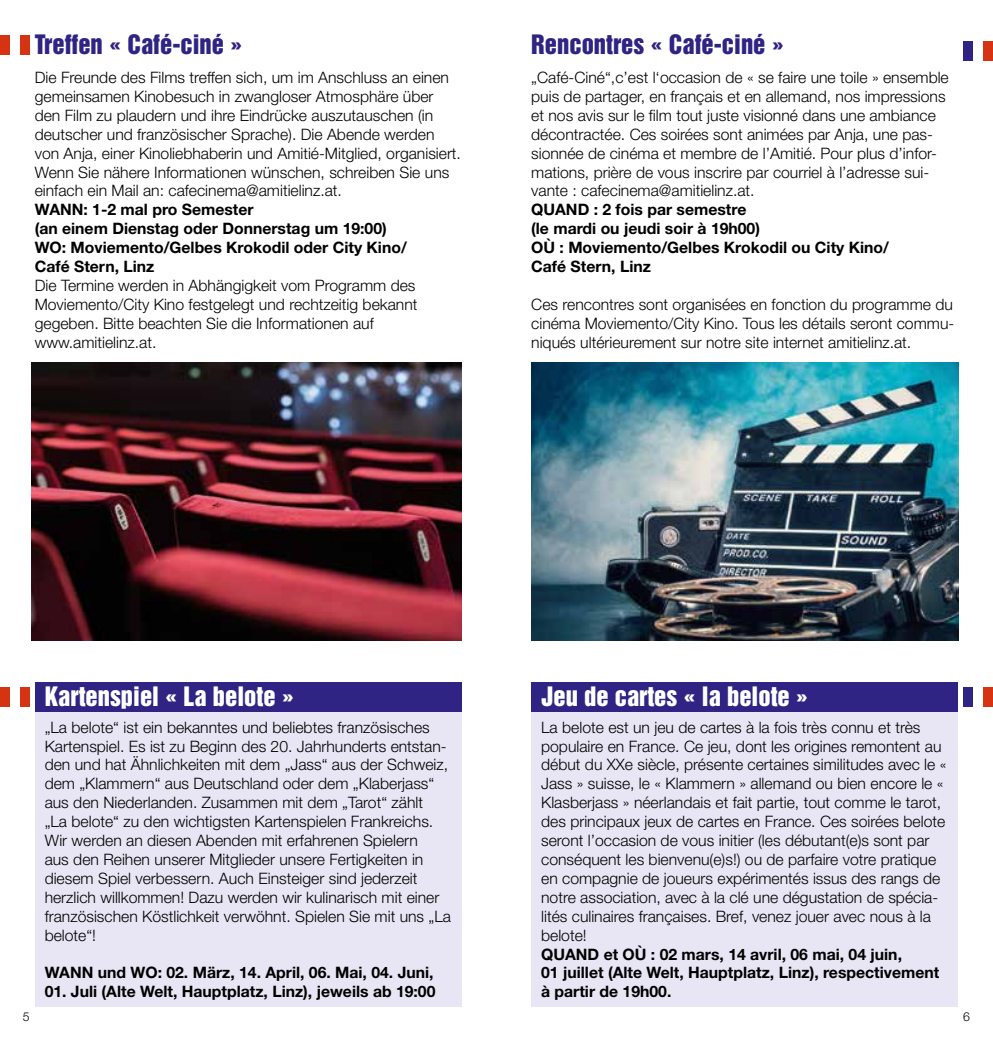
<style>
.page{position:relative;width:993px;height:1042px;background:#fff}
.page>*{position:absolute;margin:0;border:0;box-sizing:border-box;transform-origin:0 0}
.t1{font:24.5px "Helvetica Inserat";color:#fff}
.t2{font:24.5px "Helvetica Inserat";color:#2f2483}
.t3{font:300 15.75px/18.9px "Helvetica Neue LT Std";color:#000}
.t4{font:700 15.75px/18.9px "Helvetica Neue LT Std";color:#000}
.t5{font:300 12.25px "Helvetica Neue LT Std";color:#000}
</style>
<div class="page">
<div style="left:0;top:687px;width:10px;height:20px;background:#d63313"></div>
<div style="left:20px;top:687px;width:10px;height:20px;background:#d63313"></div>
<img style="left:31px;top:362px;width:430px;height:278px">
<div style="left:962px;top:41px;width:10px;height:20px;background:#2f2483"></div>
<div style="left:982px;top:41px;width:10px;height:20px;background:#d63313"></div>
<div style="left:962px;top:687px;width:10px;height:20px;background:#2f2483"></div>
<div style="left:982px;top:687px;width:10px;height:20px;background:#d63313"></div>
<img style="left:531px;top:362px;width:426px;height:278px">
<div style="left:35px;top:711px;width:426px;height:296px;background:#e8e6f4"></div>
<div style="left:531px;top:711px;width:426px;height:296px;background:#e8e6f4"></div>
<div style="left:35px;top:682px;width:426px;height:29px;background:#2f2483"></div>
<div style="left:531px;top:682px;width:426px;height:29px;background:#2f2483"></div>
<div style="left:0;top:35px;width:10px;height:20px;background:#d63313"></div>
<div style="left:20px;top:35px;width:10px;height:20px;background:#d63313"></div>
<h1 class="t2" style="left:35px;top:30px;width:209px">Treffen « Café-ciné »</h1>
<p class="t3" style="left:35px;top:68px;width:427px">Die Freunde des Films treffen sich, um im Anschluss an einen gemeinsamen Kinobesuch in zwangloser Atmosphäre über den Film zu plaudern und ihre Eindrücke auszutauschen (in deutscher und französischer Sprache). Die Abende werden von Anja, einer Kinoliebhaberin und Amitié-Mitglied, organisiert.<br>Wenn Sie nähere Informationen wünschen, schreiben Sie uns einfach ein Mail an: cafecinema@amitielinz.at.</p>
<p class="t4" style="left:35px;top:200px;width:373px">WANN: 1-2 mal pro Semester<br>(an einem Dienstag oder Donnerstag um 19:00)<br>WO: Moviemento/Gelbes Krokodil oder City Kino/ Café Stern, Linz</p>
<p class="t3" style="left:35px;top:275px;width:384px">Die Termine werden in Abhängigkeit vom Programm des Moviemento/City Kino festgelegt und rechtzeitig bekannt gegeben. Bitte beachten Sie die Informationen auf www.amitielinz.at.</p>
<h1 class="t2" style="left:531px;top:30px;width:254px">Rencontres « Café-ciné »</h1>
<p class="t3" style="left:531px;top:68px;width:419px">„Café-Ciné“,c’est l‘occasion de « se faire une toile » ensemble puis de partager, en français et en allemand, nos impressions et nos avis sur le film tout juste visionné dans une ambiance décontractée. Ces soirées sont animées par Anja, une pas&shy;sionnée de cinéma et membre de l’Amitié. Pour plus d’infor&shy;mations, prière de vous inscrire par courriel à l’adresse sui&shy;vante : cafecinema@amitielinz.at.</p>
<p class="t4" style="left:531px;top:200px;width:359px">QUAND : 2 fois par semestre<br>(le mardi ou jeudi soir à 19h00)<br>OÙ : Moviemento/Gelbes Krokodil ou City Kino/<br>Café Stern, Linz</p>
<p class="t3" style="left:531px;top:294px;width:424px;text-align:justify">Ces rencontres sont organisées en fonction du programme du cinéma Moviemento/City Kino. Tous les détails seront commu&shy;niqués ultérieurement sur notre site internet amitielinz.at.</p>
<h1 class="t1" style="left:45px;top:682px;width:251px">Kartenspiel « La belote »</h1>
<h1 class="t1" style="left:541px;top:682px;width:268px">Jeu de cartes « la belote »</h1>
<p class="t3" style="left:45px;top:717px;width:408px">„La belote“ ist ein bekanntes und beliebtes französisches Kartenspiel. Es ist zu Beginn des 20. Jahrhunderts entstan&shy;den und hat Ähnlichkeiten mit dem „Jass“ aus der Schweiz, dem „Klammern“ aus Deutschland oder dem „Klaberjass“ aus den Niederlanden. Zusammen mit dem „Tarot“ zählt<br>„La belote“ zu den wichtigsten Kartenspielen Frankreichs.<br>Wir werden an diesen Abenden mit erfahrenen Spielern<br>aus den Reihen unserer Mitglieder unsere Fertigkeiten in diesem Spiel verbessern. Auch Einsteiger sind jederzeit herzlich willkommen! Dazu werden wir kulinarisch mit einer französischen Köstlichkeit verwöhnt. Spielen Sie mit uns „La belote“!</p>
<p class="t4" style="left:45px;top:963px;width:390px">WANN und WO: 02. März, 14. April, 06. Mai, 04. Juni,</p>
<p class="t4" style="left:45px;top:982px;width:392px">01. Juli (Alte Welt, Hauptplatz, Linz), jeweils ab 19:00</p>
<p class="t3" style="left:541px;top:717px;width:406px">La belote est un jeu de cartes à la fois très connu et très populaire en France. Ce jeu, dont les origines remontent au début du XXe siècle, présente certaines similitudes avec le « Jass » suisse, le « Klammern » allemand ou bien encore le « Klasberjass » néerlandais et fait partie, tout comme le tarot, des principaux jeux de cartes en France. Ces soirées belote seront l’occasion de vous initier (les débutant(e)s sont par conséquent les bienvenu(e)s!) ou de parfaire votre pratique en compagnie de joueurs expérimentés issus des rangs de notre association, avec à la clé une dégustation de spécia&shy;lités culinaires françaises. Bref, venez jouer avec nous à la belote!</p>
<p class="t4" style="left:541px;top:944px;width:399px">QUAND et OÙ : 02 mars, 14 avril, 06 mai, 04 juin,<br>01 juillet (Alte Welt, Hauptplatz, Linz), respectivement à partir de 19h00.</p>
<p class="t5" style="left:23px;top:1009px;width:8px">5</p>
<p class="t5" style="left:962px;top:1009px;width:8px">6</p>
</div>
